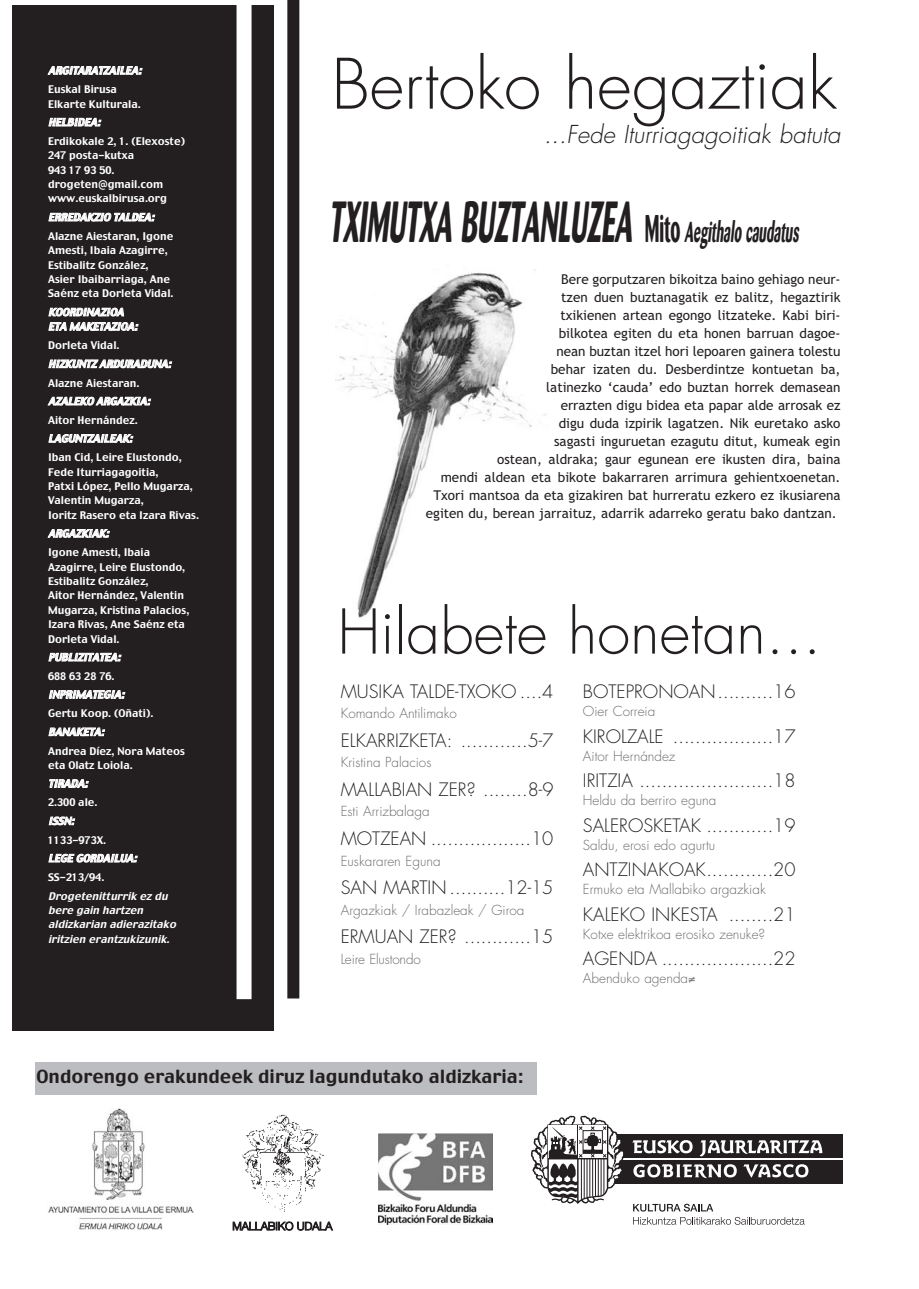
<style>
.page{position:relative;width:919px;height:1289px;background:#fff}
.page>*{position:absolute;margin:0;border:0;box-sizing:border-box;transform-origin:0 0}
.t1{font:300 67.5px "Futura";color:#231f20}
.t2{font:300 60px "Futura";color:#231f20}
.t3{font:54px "Barme F";color:#231f20;scale:.5 1}
.t4{font:italic 300 24px "Futura";color:#231f20}
.t5{font:300 18px "Futura";color:#231f20}
.t6{font:18px "Charcoal";color:#231f20}
.t7{font:13.5px/18px "Trebuchet MS";color:#231f20;text-align:right}
.t8{font:300 13.5px "Futura";color:#6c6d70}
.t9{font:300 11.25px "Helvetica Neue";color:#231f20}
.t10{font:10.5px/14.4px "Charcoal";color:#fff}
.t11{font:italic 10.5px/14.4px "Charcoal";color:#fff}
.s1{font-size:36px}
.s2{font-size:27px}
</style>
<div class="page">
<div style="left:13px;top:5px;width:261px;height:1025px;background:#231f20"></div>
<div style="left:236px;top:5px;width:15px;height:994px;background:#fff"></div>
<svg style="left:633px;top:1203px;width:171px;height:21px"></svg>
<div style="left:595px;top:1130px;width:251px;height:56px;background:linear-gradient(to bottom,#fff,#fff)"></div>
<div style="left:599px;top:1134px;width:244px;height:49px;background:#231f20"></div>
<svg style="left:632px;top:1140px;width:60px;height:13px"></svg>
<svg style="left:699px;top:1140px;width:123px;height:16px"></svg>
<svg style="left:633px;top:1164px;width:103px;height:14px"></svg>
<svg style="left:743px;top:1164px;width:65px;height:13px"></svg>
<hr style="left:598px;top:1158px;width:245px;height:1px;background:#fff">
<svg style="left:531px;top:1115px;width:94px;height:88px"></svg>
<img style="left:379px;top:1133px;width:113px;height:91px">
<div style="left:35px;top:1061px;width:501px;height:33px;background:#bcbdc0"></div>
<img style="left:48px;top:1108px;width:146px;height:122px">
<img style="left:242px;top:1114px;width:81px;height:98px">
<div style="left:287px;top:1px;width:12px;height:997px;background:#231f20"></div>
<img style="left:335px;top:269px;width:211px;height:349px">
<p class="t11" style="left:48px;top:64px;width:96px">ARGITARATZAILEA:</p>
<p class="t10" style="left:48px;top:83px;width:94px">Euskal Birusa<br>Elkarte Kulturala.</p>
<p class="t11" style="left:48px;top:116px;width:55px">HELBIDEA:</p>
<p class="t10" style="left:48px;top:135px;width:138px">Erdikokale 2, 1. (Elexoste)<br>247 posta-kutxa<br>943 17 93 50. drogeten@gmail.com www.euskalbirusa.org</p>
<p class="t11" style="left:48px;top:211px;width:109px">ERREDAKZIO TALDEA:</p>
<p class="t10" style="left:48px;top:230px;width:127px">Alazne Aiestaran, Igone<br>Amesti, Ibaia Azagirre,<br>Estibalitz González,<br>Asier Ibaibarriaga, Ane<br>Saénz eta Dorleta Vidal.</p>
<p class="t11" style="left:48px;top:306px;width:92px">KOORDINAZIOA<br>ETA MAKETAZIOA:</p>
<p class="t10" style="left:48px;top:339px;width:73px">Dorleta Vidal.</p>
<p class="t11" style="left:48px;top:357px;width:126px">HIZKUNTZ ARDURADUNA:</p>
<p class="t10" style="left:48px;top:376px;width:93px">Alazne Aiestaran.</p>
<p class="t11" style="left:48px;top:395px;width:105px">AZALEKO ARGAZKIA:</p>
<p class="t10" style="left:48px;top:413px;width:91px">Aitor Hernández.</p>
<p class="t11" style="left:48px;top:432px;width:87px">LAGUNTZA ILEAK:</p>
<p class="t10" style="left:48px;top:451px;width:152px">Iban Cid, Leire Elustondo,<br>Fede Iturriagagoitia,<br>Patxi López, Pello Mugarza,<br>Valentin Mugarza,<br>Ioritz Rasero eta Izara Rivas.</p>
<p class="t11" style="left:48px;top:527px;width:63px">ARGAZKIAK:</p>
<p class="t10" style="left:48px;top:546px;width:143px">Igone Amesti, Ibaia<br>Azagirre, Leire Elustondo,<br>Estibalitz González,<br>Aitor Hernández, Valentin<br>Mugarza, Kristina Palacios,<br>Izara Rivas, Ane Saénz eta<br>Dorleta Vidal.</p>
<p class="t11" style="left:48px;top:651px;width:75px">PUBLIZITATEA:</p>
<p class="t10" style="left:48px;top:669px;width:68px">688 63 28 76.</p>
<p class="t11" style="left:48px;top:688px;width:79px">INPRIMATEGIA:</p>
<p class="t10" style="left:48px;top:707px;width:107px">Gertu Koop. (Oñati).</p>
<p class="t11" style="left:48px;top:725px;width:59px">BANAKETA:</p>
<p class="t10" style="left:48px;top:744px;width:138px">Andrea Díez, Nora Mateos eta Olatz Loiola.</p>
<p class="t11" style="left:48px;top:777px;width:42px">TIRADA:</p>
<p class="t10" style="left:48px;top:796px;width:51px">2.300 ale.</p>
<p class="t11" style="left:48px;top:814px;width:29px">ISSN:</p>
<p class="t10" style="left:48px;top:833px;width:60px">1133-973X.</p>
<p class="t11" style="left:48px;top:852px;width:91px">LEGE GORDAILUA:</p>
<p class="t10" style="left:48px;top:870px;width:58px">SS-213/94.</p>
<p class="t11" style="left:48px;top:889px;width:131px">Drogetenitturrik ez du bere gain hartzen aldizkarian adierazitako iritzien erantzukizunik.</p>
<h1 class="t1" style="left:331px;top:52px;width:506px">Bertoko hegaztiak</h1>
<h3 class="t4" style="left:544px;top:123px;width:302px">...Fede Iturriagagoitiak batuta</h3>
<h3 class="t3" style="left:329px;top:197px;width:947px">TXIMUTXA BUZTANLUZEA <span class="s1">M i t o</span> <span class="s2">Aegithalo caudatus</span></h3>
<p class="t7" style="left:426px;top:271px;width:416px">Bere gorputzaren bikoitza baino gehiago neur-<br>tzen duen buztanagatik ez balitz, hegaztirik<br>txikienen artean egongo litzateke. Kabi biri-<br>bilkotea egiten du eta honen barruan dagoe-<br>nean buztan itzel hori lepoaren gainera tolestu<br>behar izaten du. Desberdintze kontuetan ba,<br>latinezko ‘cauda’ edo buztan horrek demasean<br>errazten digu bidea eta papar alde arrosak ez<br>digu duda izpirik lagatzen. Nik euretako asko<br>sagasti inguruetan ezagutu ditut, kumeak egin<br>ostean, aldraka; gaur egunean ere ikusten dira, baina<br>mendi aldean eta bikote bakarraren arrimura gehientxoenetan.<br>Txori mantsoa da eta gizakiren bat hurreratu ezkero ez ikusiarena egiten du, berean jarraituz, adarrik adarreko geratu bako dantzan.</p>
<h2 class="t2" style="left:337px;top:603px;width:485px">Hilabete honetan...</h2>
<h3 class="t5" style="left:341px;top:683px;width:214px">MUSIKA TALDE-TXOKO ....4</h3>
<p class="t8" style="left:341px;top:707px;width:118px">Komando Antilimako</p>
<h3 class="t5" style="left:341px;top:732px;width:214px">ELKARRIZKETA: ............5-7</h3>
<p class="t8" style="left:341px;top:756px;width:92px">Kristina Palacios</p>
<h3 class="t5" style="left:341px;top:781px;width:214px">MALLABIAN ZER? ........8-9</h3>
<p class="t8" style="left:341px;top:805px;width:90px">Esti Arrizbalaga</p>
<h3 class="t5" style="left:341px;top:830px;width:214px">MOTZEAN ..................10</h3>
<p class="t8" style="left:341px;top:854px;width:101px">Euskararen Eguna</p>
<h3 class="t5" style="left:341px;top:879px;width:214px">SAN MARTIN ..........12-15</h3>
<p class="t8" style="left:341px;top:903px;width:185px">Argazkiak / Irabazleak / Giroa</p>
<h3 class="t5" style="left:341px;top:928px;width:214px">ERMUAN ZER? ............15</h3>
<p class="t8" style="left:341px;top:952px;width:82px">Leire Elustondo</p>
<h3 class="t5" style="left:583px;top:683px;width:214px">BOTEPRONOAN..........16</h3>
<p class="t8" style="left:583px;top:705px;width:74px">Oier Correia</p>
<h3 class="t5" style="left:583px;top:727px;width:214px">KIROLZALE ..................17</h3>
<p class="t8" style="left:583px;top:749px;width:94px">Aitor Hernández</p>
<h3 class="t5" style="left:583px;top:772px;width:214px">IRITZIA ........................18</h3>
<p class="t8" style="left:583px;top:794px;width:135px">Heldu da berriro eguna</p>
<h3 class="t5" style="left:583px;top:816px;width:214px">SALEROSKETAK ............19</h3>
<p class="t8" style="left:583px;top:838px;width:134px">Saldu, erosi edo agurtu</p>
<h3 class="t5" style="left:583px;top:861px;width:214px">ANTZINAKOAK............20</h3>
<p class="t8" style="left:583px;top:883px;width:184px">Ermuko eta Mallabiko argazkiak</p>
<h3 class="t5" style="left:583px;top:905px;width:214px">KALEKO INKESTA ........21</h3>
<p class="t8" style="left:583px;top:927px;width:184px">Kotxe elektrikoa erosiko zenuke?</p>
<h3 class="t5" style="left:583px;top:950px;width:214px">AGENDA ....................22</h3>
<p class="t8" style="left:583px;top:972px;width:114px">Abenduko agenda≠</p>
<h3 class="t6" style="left:37px;top:1069px;width:487px">Ondorengo erakundeek diruz lagundutako aldizkaria:</h3>
<p class="t9" style="left:232px;top:1221px;width:102px">MALLABIKO UDALA</p>
</div>
